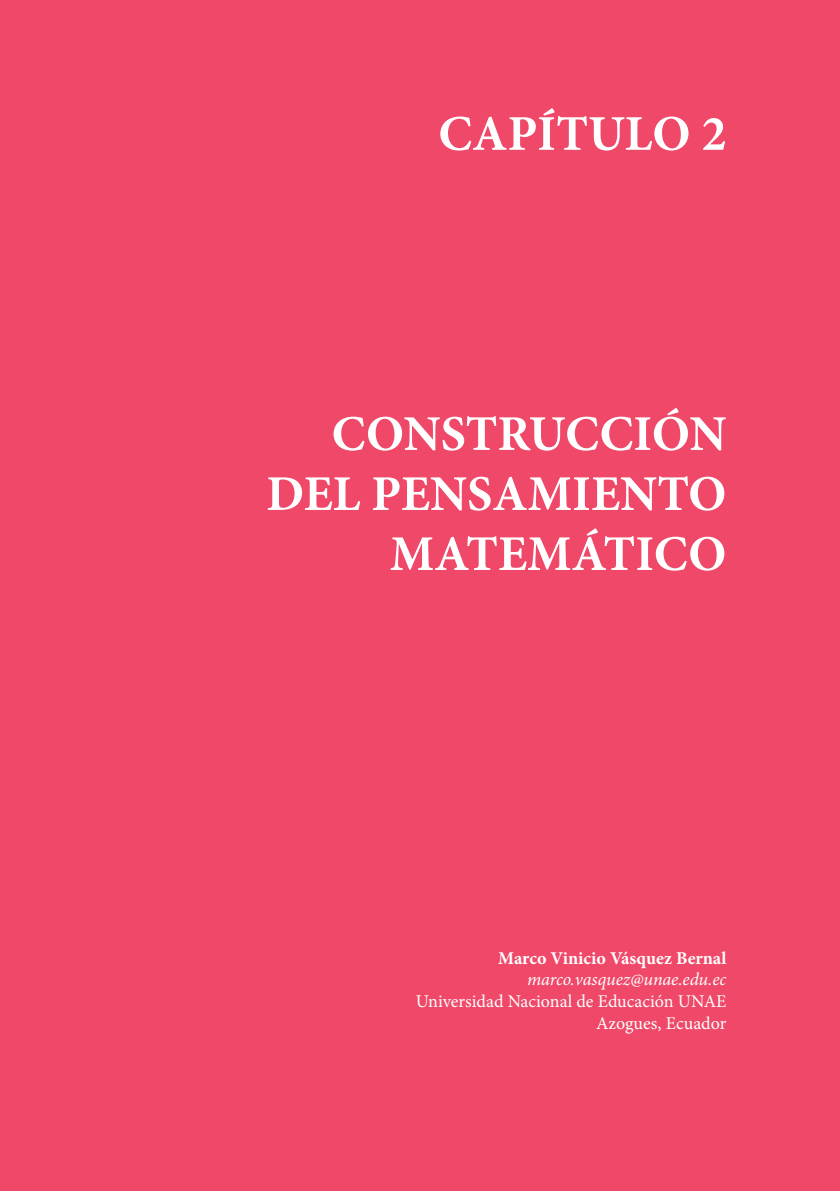
<style>
.page{position:relative;width:840px;height:1191px;background:#fff}
.page>*{position:absolute;margin:0;border:0;box-sizing:border-box;transform-origin:0 0}
.Capitulares_Grande{font:700 50px/60px "Minion Pro";color:#fff;text-align:right}
.Autores_-_Hoja_capit{font:18px "Minion Pro";color:#fff}
.Autores_-_Hoja_capit-2{font:700 18px "Minion Pro";color:#fff}
.Autores_-_Hoja_capit-3{font:italic 18px "Minion Pro";letter-spacing:-.005em;color:#fff}
</style>
<div class="page">
<div style="left:0;top:0;width:839px;height:1191px;background:#ef4868"></div>
<p class="Capitulares_Grande" style="left:438px;top:103px;width:289px">CAPÍTULO 2</p>
<p class="Capitulares_Grande" style="left:266px;top:403px;width:461px">CONSTRUCCIÓN<br>DEL PENSAMIENTO<br>MATEMÁTICO</p>
<p class="Autores_-_Hoja_capit-2" style="left:498px;top:945px;width:230px">Marco Vinicio Vásquez Bernal</p>
<p class="Autores_-_Hoja_capit-3" style="left:527px;top:967px;width:201px">marco.vasquez@unae.edu.ec</p>
<p class="Autores_-_Hoja_capit" style="left:415px;top:989px;width:312px">Universidad Nacional de Educación UNAE</p>
<p class="Autores_-_Hoja_capit" style="left:595px;top:1010px;width:132px">Azogues, Ecuador</p>
</div>
